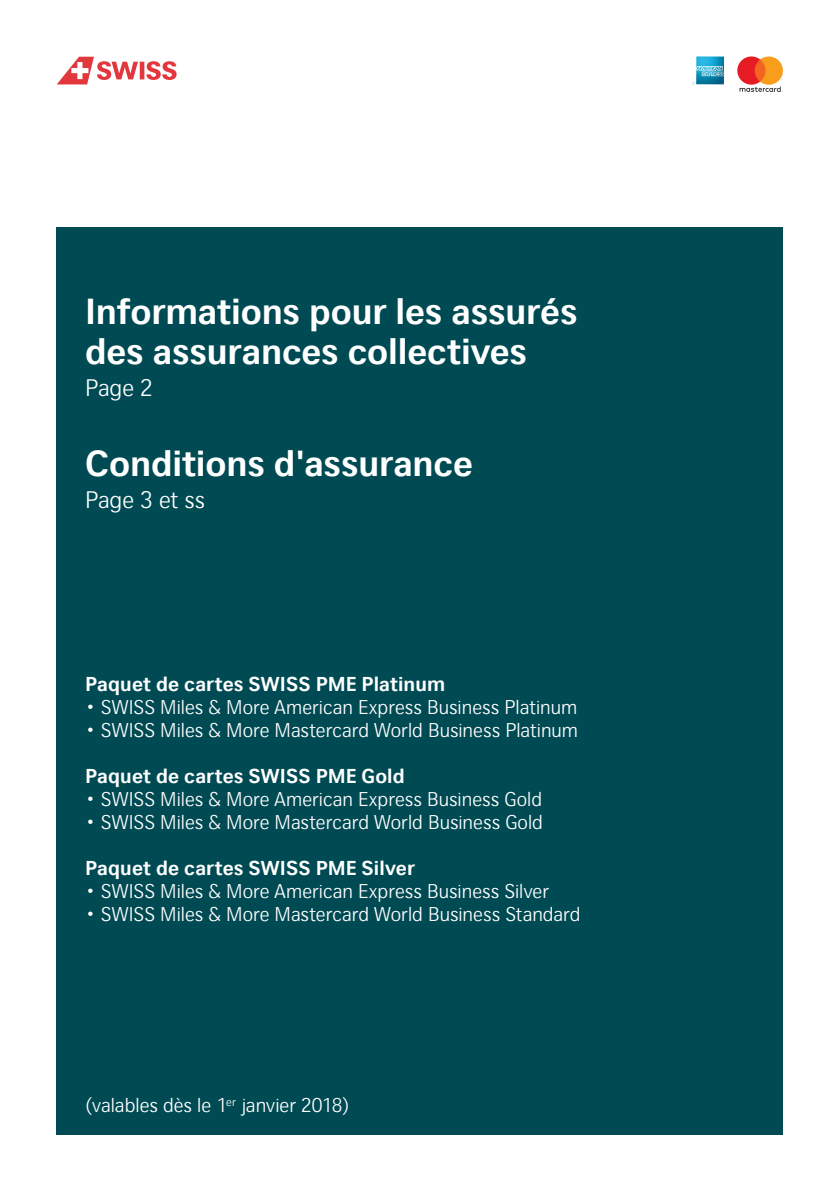
<style>
.page{position:relative;width:840px;height:1191px;background:#fff}
.page>*{position:absolute;margin:0;border:0;box-sizing:border-box;transform-origin:0 0}
.t1{font:700 36px/40px "CH Sans";letter-spacing:-.005em;color:#fff}
.t2{font:300 24px "CH Sans";letter-spacing:-.005em;color:#fff}
.t3{font:300 20px "CH Sans";color:#fff}
.t4{font:700 20px "CH Sans";letter-spacing:.005em;color:#fff}
</style>
<div class="page">
<div style="left:57px;top:227px;width:725px;height:907px;background:#004a53"></div>
<svg style="left:57px;top:57px;width:119px;height:27px"></svg>
<svg style="left:692px;top:56px;width:31px;height:28px"></svg>
<svg style="left:737px;top:56px;width:45px;height:36px"></svg>
<h1 class="t1" style="left:85px;top:291px;width:493px">Informations pour les assurés des assurances collectives</h1>
<p class="t2" style="left:85px;top:373px;width:69px">Page 2</p>
<h1 class="t1" style="left:85px;top:443px;width:389px">Conditions d'assurance</h1>
<p class="t2" style="left:85px;top:485px;width:121px">Page 3 et ss</p>
<p class="t4" style="left:85px;top:671px;width:361px">Paquet de cartes SWISS PME Platinum</p>
<p class="t3" style="left:85px;top:695px;width:493px">• SWISS Miles &amp; More American Express Business Platinum</p>
<p class="t3" style="left:85px;top:718px;width:494px">• SWISS Miles &amp; More Mastercard World Business Platinum</p>
<p class="t4" style="left:85px;top:763px;width:321px">Paquet de cartes SWISS PME Gold</p>
<p class="t3" style="left:85px;top:787px;width:458px">• SWISS Miles &amp; More American Express Business Gold</p>
<p class="t3" style="left:85px;top:810px;width:459px">• SWISS Miles &amp; More Mastercard World Business Gold</p>
<p class="t4" style="left:85px;top:855px;width:331px">Paquet de cartes SWISS PME Silver</p>
<p class="t3" style="left:85px;top:879px;width:465px">• SWISS Miles &amp; More American Express Business Silver</p>
<p class="t3" style="left:85px;top:902px;width:496px">• SWISS Miles &amp; More Mastercard World Business Standard</p>
<p class="t3" style="left:85px;top:1093px;width:266px">(valables dès le 1<sup>er</sup> janvier 2018)</p>
</div>
